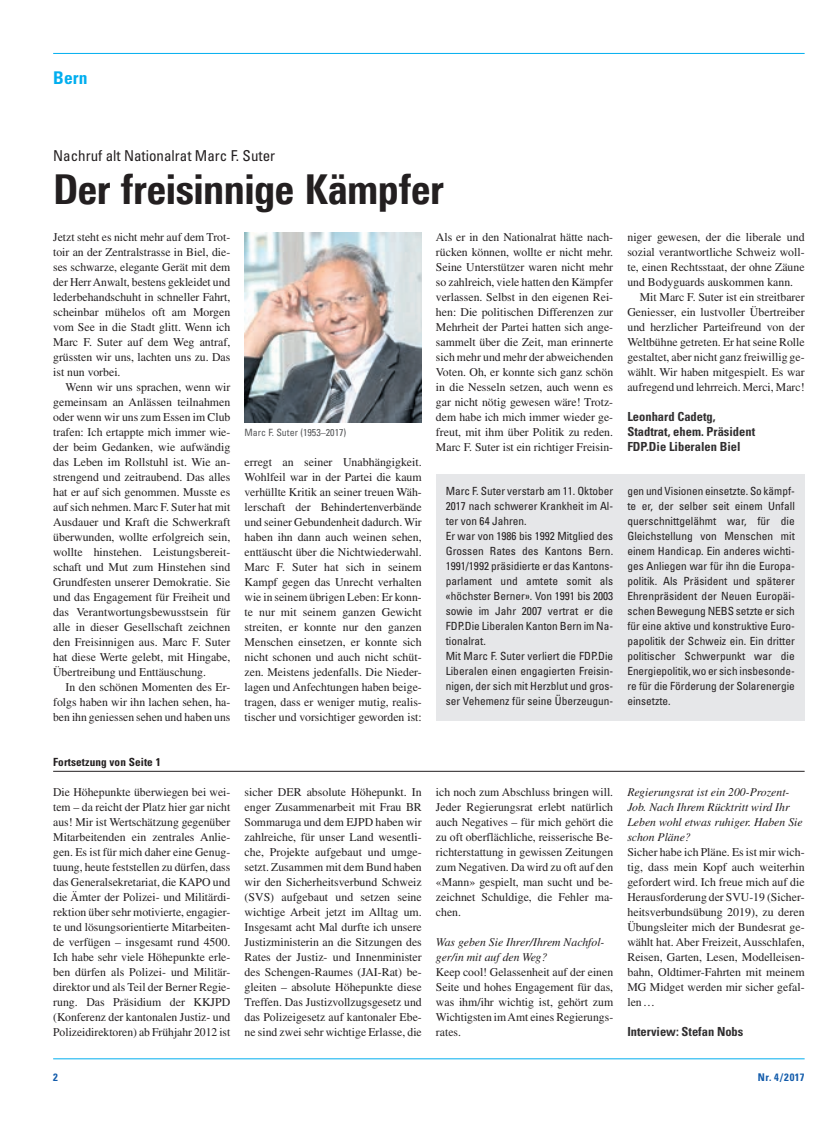
<style>
.page{position:relative;width:833px;height:1134px;background:#fff}
.page>*{position:absolute;margin:0;border:0;box-sizing:border-box;transform-origin:0 0}
.t1{font:800 41.25px "Linotype Univers 720 Cn";letter-spacing:-.01em;color:#231f20}
.t2{font:700 condensed 17.5px "Univers LT Std";color:#00aeef}
.t3{font:condensed 15px "Univers LT Std";color:#231f20}
.t4{font:700 condensed 12.5px/15px "Univers LT Std";color:#312f30}
.t5{font:11.88px/15px "Times LT Std";color:#231f20;text-align:justify}
.t6{font:italic 11.88px/15px "Times LT Std";color:#231f20}
.t7{font:condensed 11.25px/15px "Univers LT Std";color:#231f20}
.t8{font:700 condensed 11.25px "Univers LT Std";letter-spacing:.01em;color:#231f20}
.t9{font:700 condensed 10.62px "Univers LT Std";letter-spacing:.05em;color:#135cab}
.t10{font:condensed 10px "Univers LT Std";color:#57585a}
</style>
<div class="page">
<hr style="left:53px;top:53px;width:751px;height:1px;background:#00aeef">
<hr style="left:53px;top:1058px;width:751px;height:1px;background:#00aeef">
<div style="left:436px;top:474px;width:368px;height:247px;background:#e6e7e9"></div>
<img style="left:244px;top:233px;width:178px;height:189px">
<hr style="left:53px;top:771px;width:751px;height:1px;background:#231f20">
<h2 class="t2" style="left:53px;top:67px;width:36px">Bern</h2>
<p class="t3" style="left:53px;top:147px;width:223px">Nachruf alt Nationalrat Marc F. Suter</p>
<h1 class="t1" style="left:53px;top:164px;width:392px">Der freisinnige Kämpfer</h1>
<p class="t5" style="left:53px;top:229px;width:179px">Jetzt steht es nicht mehr auf dem Trot&shy;toir an der Zentralstrasse in Biel, die&shy;ses schwarze, elegante Gerät mit dem der Herr Anwalt, bestens gekleidet und lederbehandschuht in schneller Fahrt, scheinbar mühelos oft am Morgen vom See in die Stadt glitt. Wenn ich Marc F. Suter auf dem Weg antraf, grüssten wir uns, lachten uns zu. Das ist nun vorbei.</p>
<p class="t5" style="left:53px;top:379px;width:179px;text-indent:12px">Wenn wir uns sprachen, wenn wir gemeinsam an Anlässen teilnahmen oder wenn wir uns zum Essen im Club trafen: Ich ertappte mich immer wie&shy;der beim Gedanken, wie aufwändig das Leben im Rollstuhl ist. Wie an&shy;strengend und zeitraubend. Das alles hat er auf sich genommen. Musste es auf sich nehmen. Marc F. Suter hat mit Ausdauer und Kraft die Schwerkraft überwunden, wollte erfolgreich sein, wollte hinstehen. Leistungsbereit&shy;schaft und Mut zum Hinstehen sind Grundfesten unserer Demokratie. Sie und das Engagement für Freiheit und das Verantwortungsbewusstsein für alle in dieser Gesellschaft zeichnen den Freisinnigen aus. Marc F. Suter hat diese Werte gelebt, mit Hingabe, Übertreibung und Enttäuschung.</p>
<p class="t5" style="left:53px;top:679px;width:179px;text-indent:12px">In den schönen Momenten des Er&shy;folgs haben wir ihn lachen sehen, ha&shy;ben ihn geniessen sehen und haben uns</p>
<p class="t5" style="left:436px;top:229px;width:179px">Als er in den Nationalrat hätte nach&shy;rücken können, wollte er nicht mehr.<br>Seine Unterstützer waren nicht mehr so zahlreich, viele hatten den Kämpfer verlassen. Selbst in den eigenen Rei&shy;hen: Die politischen Differenzen zur Mehrheit der Partei hatten sich ange&shy;sammelt über die Zeit, man erinnerte sich mehr und mehr der abweichenden Voten. Oh, er konnte sich ganz schön in die Nesseln setzen, auch wenn es gar nicht nötig gewesen wäre! Trotz&shy;dem habe ich mich immer wieder ge&shy;freut, mit ihm über Politik zu reden.<br>Marc F. Suter ist ein richtiger Freisin-</p>
<p class="t5" style="left:627px;top:229px;width:179px">niger gewesen, der die liberale und</p>
<p class="t5" style="left:627px;top:244px;width:179px">sozial verantwortliche Schweiz woll-</p>
<p class="t5" style="left:627px;top:259px;width:179px">te, einen Rechtsstaat, der ohne Zäune</p>
<p class="t5" style="left:627px;top:274px;width:167px">und Bodyguards auskommen kann.</p>
<p class="t5" style="left:640px;top:289px;width:166px">Mit Marc F. Suter ist ein streitbarer</p>
<p class="t5" style="left:627px;top:304px;width:179px">Geniesser, ein lustvoller Übertreiber</p>
<p class="t5" style="left:627px;top:319px;width:179px">und herzlicher Parteifreund von der</p>
<p class="t5" style="left:627px;top:334px;width:179px">Weltbühne getreten. Er hat seine Rolle</p>
<p class="t5" style="left:627px;top:349px;width:179px">gestaltet, aber nicht ganz freiwillig ge-</p>
<p class="t5" style="left:627px;top:364px;width:179px">wählt. Wir haben mitgespielt. Es war</p>
<p class="t5" style="left:627px;top:379px;width:179px">aufregend und lehrreich. Merci, Marc!</p>
<p class="t4" style="left:627px;top:409px;width:129px">Leonhard Cadetg,<br>Stadtrat, ehem. Präsident<br>FDP.Die Liberalen Biel</p>
<p class="t10" style="left:244px;top:426px;width:103px">Marc F. Suter (1953–2017)</p>
<p class="t5" style="left:244px;top:454px;width:179px">erregt an seiner Unabhängigkeit.<br>Wohlfeil war in der Partei die kaum verhüllte Kritik an seiner treuen Wäh&shy;lerschaft der Behindertenverbände und seiner Gebundenheit dadurch. Wir haben ihn dann auch weinen sehen, enttäuscht über die Nichtwiederwahl.<br>Marc F. Suter hat sich in seinem Kampf gegen das Unrecht verhalten wie in seinem übrigen Leben: Er konn&shy;te nur mit seinem ganzen Gewicht streiten, er konnte nur den ganzen Menschen einsetzen, er konnte sich nicht schonen und auch nicht schüt&shy;zen. Meistens jedenfalls. Die Nieder&shy;lagen und Anfechtungen haben beige&shy;tragen, dass er weniger mutig, realis&shy;tischer und vorsichtiger geworden ist:</p>
<p class="t7" style="left:446px;top:484px;width:169px">Marc F. Suter verstarb am 11. Oktober<br>2017 nach schwerer Krankheit im Al&shy;ter von 64 Jahren.<br>Er war von 1986 bis 1992 Mitglied des<br>Grossen Rates des Kantons Bern.<br>1991/1992 präsidierte er das Kantons&shy;parlament und amtete somit als «höchster Berner». Von 1991 bis 2003 sowie im Jahr 2007 vertrat er die<br>FDP.Die Liberalen Kanton Bern im Na&shy;tionalrat.<br>Mit Marc F. Suter verliert die FDP.Die<br>Liberalen einen engagierten Freisin&shy;nigen, der sich mit Herzblut und gros&shy;ser Vehemenz für seine Überzeugun-</p>
<p class="t7" style="left:627px;top:484px;width:169px;text-align:justify">gen und Visionen einsetzte. So kämpf&shy;te er, der selber seit einem Unfall querschnittgelähmt war, für die Gleichstellung von Menschen mit einem Handicap. Ein anderes wichti&shy;ges Anliegen war für ihn die Europa&shy;politik. Als Präsident und späterer Ehrenpräsident der Neuen Europäi&shy;schen Bewegung NEBS setzte er sich für eine aktive und konstruktive Euro&shy;papolitik der Schweiz ein. Ein dritter politischer Schwerpunkt war die Energiepolitik, wo er sich insbesonde&shy;re für die Förderung der Solarenergie einsetzte.</p>
<p class="t8" style="left:53px;top:755px;width:109px">Fortsetzung von Seite 1</p>
<p class="t5" style="left:53px;top:784px;width:179px">Die Höhepunkte überwiegen bei wei&shy;tem – da reicht der Platz hier gar nicht aus! Mir ist Wertschätzung gegenüber Mitarbeitenden ein zentrales Anlie&shy;gen. Es ist für mich daher eine Genug&shy;tuung, heute feststellen zu dürfen, dass das Generalsekretariat, die KAPO und die Ämter der Polizei- und Militärdi&shy;rektion über sehr motivierte, engagier&shy;te und lösungsorientierte Mitarbeiten&shy;de verfügen – insgesamt rund 4500.<br>Ich habe sehr viele Höhepunkte erle&shy;ben dürfen als Polizei- und Militär&shy;direktor und als Teil der Berner Regie&shy;rung. Das Präsidium der KKJPD (Konferenz der kantonalen Justiz- und Polizeidirektoren) ab Frühjahr 2012 ist</p>
<p class="t5" style="left:244px;top:784px;width:179px">sicher DER absolute Höhepunkt. In enger Zusammenarbeit mit Frau BR Sommaruga und dem EJPD haben wir zahlreiche, für unser Land wesentli&shy;che, Projekte aufgebaut und umge&shy;setzt. Zusammen mit dem Bund haben wir den Sicherheitsverbund Schweiz (SVS) aufgebaut und setzen seine wichtige Arbeit jetzt im Alltag um.<br>Insgesamt acht Mal durfte ich unsere Justizministerin an die Sitzungen des Rates der Justiz- und Innenminister des Schengen-Raumes (JAI-Rat) be&shy;gleiten – absolute Höhepunkte diese Treffen. Das Justizvollzugsgesetz und das Polizeigesetz auf kantonaler Ebe&shy;ne sind zwei sehr wichtige Erlasse, die</p>
<p class="t5" style="left:436px;top:784px;width:179px">ich noch zum Abschluss bringen will.<br>Jeder Regierungsrat erlebt natürlich auch Negatives – für mich gehört die zu oft oberflächliche, reisserische Be&shy;richterstattung in gewissen Zeitungen zum Negativen. Da wird zu oft auf den «Mann» gespielt, man sucht und be&shy;zeichnet Schuldige, die Fehler ma&shy;chen.</p>
<p class="t6" style="left:436px;top:934px;width:170px">Was geben Sie Ihrer/Ihrem Nachfol&shy;ger/in mit auf den Weg?</p>
<p class="t5" style="left:436px;top:964px;width:179px">Keep cool! Gelassenheit auf der einen Seite und hohes Engagement für das, was ihm/ihr wichtig ist, gehört zum Wichtigsten im Amt eines Regierungs&shy;rates.</p>
<p class="t6" style="left:627px;top:784px;width:177px">Regierungsrat ist ein 200-Prozent-<br>Job. Nach Ihrem Rücktritt wird Ihr<br>Leben wohl etwas ruhiger. Haben Sie schon Pläne?</p>
<p class="t5" style="left:627px;top:844px;width:179px">Sicher habe ich Pläne. Es ist mir wich&shy;tig, dass mein Kopf auch weiterhin gefordert wird. Ich freue mich auf die Herausforderung der SVU-19 (Sicher&shy;heitsverbundsübung 2019), zu deren Übungsleiter mich der Bundesrat ge&shy;wählt hat. Aber Freizeit, Ausschlafen, Reisen, Garten, Lesen, Modelleisen&shy;bahn, Oldtimer-Fahrten mit meinem MG Midget werden mir sicher gefal&shy;len…</p>
<p class="t4" style="left:627px;top:1024px;width:117px">Interview: Stefan Nobs</p>
<p class="t9" style="left:53px;top:1070px;width:6px">2</p>
<p class="t9" style="left:758px;top:1070px;width:48px">Nr. 4/2017</p>
</div>
